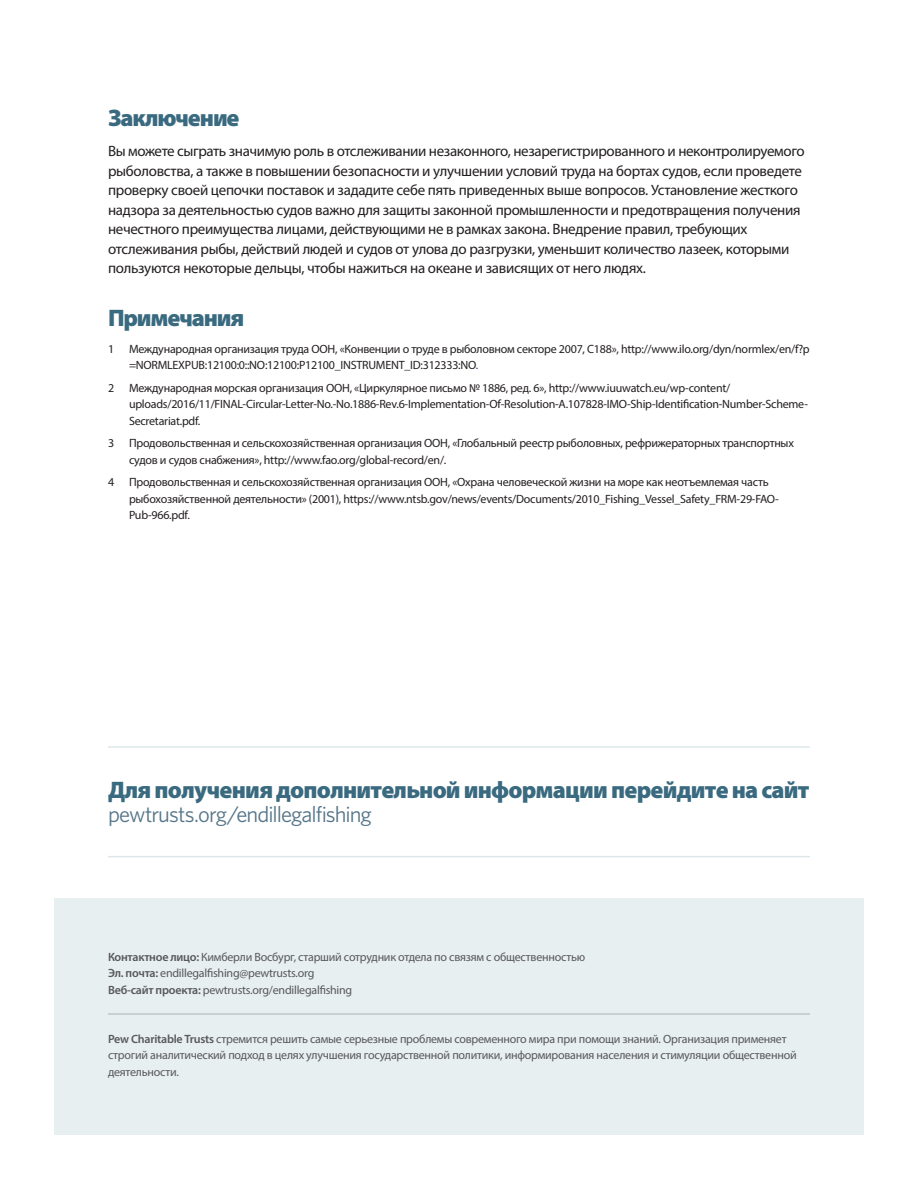
<style>
.page{position:relative;width:918px;height:1188px;background:#fff}
.page>*{position:absolute;margin:0;border:0;box-sizing:border-box;transform-origin:0 0}
.t1{font:900 24px "Myriad Pro";letter-spacing:-.035em;color:#3a6a7f}
.t2{font:22.5px "Whitney";letter-spacing:-.04em;color:#567588}
.Body{font:15px/19.5px "Myriad Pro";letter-spacing:-.02em;color:#231f20}
.t3{font:12px/16.5px "Myriad Pro";letter-spacing:-.02em;color:#231f20}
.Footer_text{font:12px/16.5px "Myriad Pro";letter-spacing:-.02em;color:#57585a}
.s1{color:#1f497d}
.s2{font-weight:600}
</style>
<div class="page">
<hr style="left:108px;top:746px;width:702px;height:2px;background:#1e6076">
<hr style="left:108px;top:856px;width:702px;height:1px;background:#1e6076">
<div style="left:54px;top:898px;width:810px;height:237px;background:#e8eff1"></div>
<hr style="left:108px;top:1014px;width:702px;height:1px;background:#231f20">
<h1 class="t1" style="left:108px;top:102px;width:133px">Заключение</h1>
<p class="Body" style="left:108px;top:141px;width:698px">Вы можете сыграть значимую роль в отслеживании незаконного, незарегистрированного и неконтролируемого рыболовства, а также в повышении безопасности и улучшении условий труда на бортах судов, если проведете проверку своей цепочки поставок и зададите себе пять приведенных выше вопросов. Установление жесткого надзора за деятельностью судов важно для защиты законной промышленности и предотвращения получения нечестного преимущества лицами, действующими не в рамках закона. Внедрение правил, требующих отслеживания рыбы, действий людей и судов от улова до разгрузки, уменьшит количество лазеек, которыми пользуются некоторые дельцы, чтобы нажиться на океане и зависящих от него людях.</p>
<h1 class="t1" style="left:108px;top:301px;width:138px">Примечания</h1>
<p class="t3" style="left:129px;top:340px;width:682px;text-indent:-21px">1 Международная организация труда ООН, «Конвенции о труде в рыболовном секторе 2007, C188», http://www.ilo.org/dyn/normlex/en/f?p =NORMLEXPUB:12100:0::NO:12100:P12100_INSTRUMENT_ID:312333:NO<span class="s1">.</span></p>
<p class="t3" style="left:129px;top:379px;width:681px;text-indent:-21px">2 Международная морская организация ООН, «Циркулярное письмо № 1886, ред. 6», http://www.iuuwatch.eu/wp-content/ uploads/2016/11/FINAL-Circular-Letter-No.-No.1886-Rev.6-Implementation-Of-Resolution-A.107828-IMO-Ship-Identification-Number-Scheme-<br>Secretariat.pdf.</p>
<p class="t3" style="left:129px;top:435px;width:666px;text-indent:-21px">3 Продовольственная и сельскохозяйственная организация ООН, «Глобальный реестр рыболовных, рефрижераторных транспортных судов и судов снабжения», http://www.fao.org/global-record/en/.</p>
<p class="t3" style="left:129px;top:474px;width:651px;text-indent:-21px">4 Продовольственная и сельскохозяйственная организация ООН, «Охрана человеческой жизни на море как неотъемлемая часть рыбохозяйственной деятельности» (2001), https://www.ntsb.gov/news/events/Documents/2010_Fishing_Vessel_Safety_FRM-29-FAO-<br>Pub-966.pdf.</p>
<h1 class="t1" style="left:108px;top:774px;width:703px">Для получения дополнительной информации перейдите на сайт</h1>
<h1 class="t2" style="left:108px;top:799px;width:265px">pewtrusts.org/endillegalfishing</h1>
<p class="Footer_text" style="left:108px;top:948px;width:479px"><span class="s2">Контактное лицо:</span> Кимберли Восбург, старший сотрудник отдела по связям с общественностью<br><span class="s2">Эл. почта:</span> endillegalfishing@pewtrusts.org<br><span class="s2">Веб-сайт проекта:</span> pewtrusts.org/endillegalfishing</p>
<p class="Footer_text" style="left:108px;top:1030px;width:690px"><span class="s2">Pew Charitable Trusts</span> стремится решить самые серьезные проблемы современного мира при помощи знаний. Организация применяет строгий аналитический подход в целях улучшения государственной политики, информирования населения и стимуляции общественной деятельности.</p>
</div>
